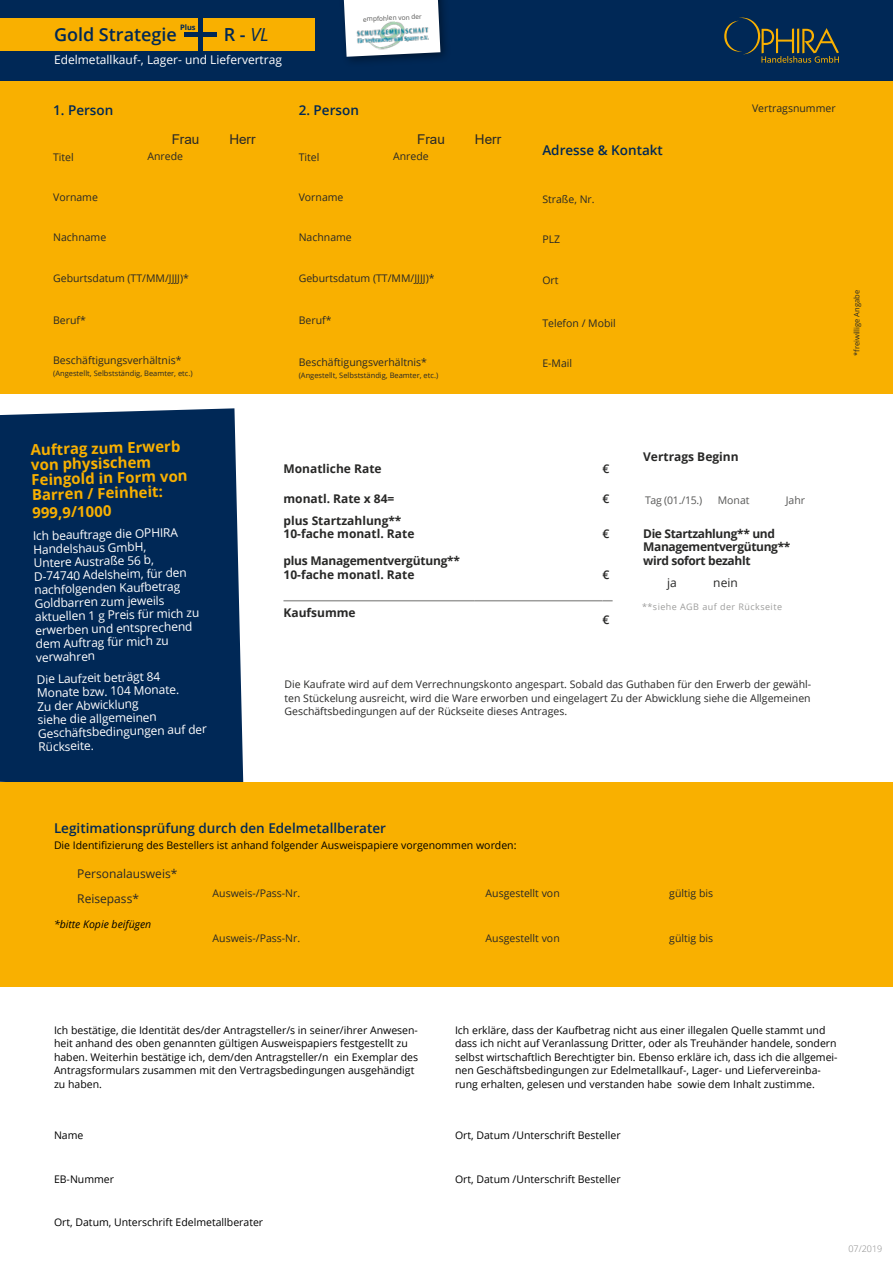
<style>
.page{position:relative;width:893px;height:1263px;background:#fff}
.page>*{position:absolute;margin:0;border:0;box-sizing:border-box;transform-origin:0 0}
.t1{font:600 18px "Open Sans";color:#002856}
.t2{font:700 15px/15px "Open Sans";color:#f9b000}
.t3{font:600 13.5px "Open Sans";color:#002856}
.t4{font:13.5px "Arial";color:#282827}
.t5{font:12px/13.5px "Open Sans";color:#fff}
.t6{font:700 12px/13.5px "Open Sans";color:#282827}
.t7{font:700 12px/13.5px "Open Sans";letter-spacing:-.03em;color:#282827}
.t8{font:700 12px/13.5px "Open Sans";letter-spacing:-.02em;color:#282827}
.t9{font:12px/24.8px "Open Sans";color:#282827}
.t10{font:600 12px "Open Sans";color:#282827}
.t11{font:10.5px/13.5px "Open Sans";color:#000}
.t12{font:10.5px/13.5px "Open Sans";color:#282827;text-align:justify}
.t13{font:10.5px "Open Sans";color:#575756}
.t14{font:italic 10.5px "Open Sans";color:#000}
.t15{font:9px "Open Sans";letter-spacing:.05em;color:#9d9d9c}
.t16{font:300 9px "Open Sans";color:#878787}
.t17{font:7.5px "Open Sans";color:#282827}
.t18{font:700 7.5px "Open Sans";color:#002856}
.t19{font:6.6px "Open Sans";color:#575756}
.s1{font-weight:400;font-style:italic}
</style>
<div class="page">
<div style="left:0;top:80px;width:893px;height:314px;background:#f9b000"></div>
<div style="left:0;top:0;width:893px;height:80px;background:#002856"></div>
<svg style="left:724px;top:18px;width:115px;height:45px"></svg>
<div style="left:0;top:408px;width:243px;height:374px;background:#002856"></div>
<hr style="left:283px;top:600px;width:192px;height:1px;background:#9d9d9c">
<hr style="left:475px;top:600px;width:127px;height:1px;background:#9d9d9c">
<div style="left:0;top:18px;width:315px;height:32px;background:#f9b000"></div>
<hr style="left:199px;top:18px;width:4px;height:32px;background:#002856">
<hr style="left:185px;top:32px;width:32px;height:4px;background:#002856">
<div style="left:338px;top:0;width:113px;height:67px;background:#000;opacity:.41"></div>
<svg style="left:344px;top:0;width:96px;height:57px;background:#e2e5e9"></svg>
<img style="left:355px;top:20px;width:76px;height:31px">
<div style="left:0;top:782px;width:893px;height:204px;background:#f9b000"></div>
<p class="t18" style="left:180px;top:22px;width:17px">Plus</p>
<p class="t5" style="left:54px;top:53px;width:230px">Edelmetallkauf-, Lager- und Liefervertrag</p>
<h1 class="t1" style="left:54px;top:22px;width:124px">Gold Strategie</h1>
<h1 class="t1" style="left:224px;top:22px;width:46px">R - <span class="s1">VL</span></h1>
<p class="t19" style="left:363px;top:15px;width:60px;rotate:-3deg">empfohlen von der</p>
<p class="t3" style="left:53px;top:101px;width:62px">1. Person</p>
<p class="t12" style="left:752px;top:102px;width:85px">Vertragsnummer</p>
<p class="t12" style="left:53px;top:150px;width:22px">Titel</p>
<p class="t3" style="left:299px;top:101px;width:62px">2. Person</p>
<p class="t12" style="left:299px;top:150px;width:22px">Titel</p>
<p class="t4" style="left:172px;top:129px;width:29px">Frau</p>
<p class="t4" style="left:229px;top:129px;width:28px">Herr</p>
<p class="t12" style="left:148px;top:150px;width:37px">Anrede</p>
<p class="t4" style="left:417px;top:129px;width:29px">Frau</p>
<p class="t4" style="left:475px;top:129px;width:28px">Herr</p>
<p class="t12" style="left:393px;top:150px;width:37px">Anrede</p>
<p class="t3" style="left:542px;top:141px;width:122px">Adresse &amp; Kontakt</p>
<p class="t12" style="left:542px;top:192px;width:54px">Straße, Nr.</p>
<p class="t12" style="left:542px;top:232px;width:19px">PLZ</p>
<p class="t12" style="left:542px;top:273px;width:18px">Ort</p>
<p class="t12" style="left:542px;top:316px;width:75px">Telefon / Mobil</p>
<p class="t12" style="left:542px;top:356px;width:31px">E-Mail</p>
<p class="t12" style="left:299px;top:190px;width:46px">Vorname</p>
<p class="t12" style="left:299px;top:230px;width:55px">Nachname</p>
<p class="t12" style="left:299px;top:271px;width:137px">Geburtsdatum (TT/MM/JJJJ)*</p>
<p class="t12" style="left:299px;top:313px;width:34px">Beruf*</p>
<p class="t12" style="left:299px;top:355px;width:130px">Beschäftigungsverhältnis*</p>
<p class="t17" style="left:299px;top:370px;width:141px">(Angestellt, Selbstständig, Beamter, etc.)</p>
<p class="t12" style="left:53px;top:190px;width:46px">Vorname</p>
<p class="t12" style="left:53px;top:230px;width:55px">Nachname</p>
<p class="t12" style="left:53px;top:271px;width:137px">Geburtsdatum (TT/MM/JJJJ)*</p>
<p class="t12" style="left:53px;top:313px;width:34px">Beruf*</p>
<p class="t12" style="left:53px;top:353px;width:130px">Beschäftigungsverhältnis*</p>
<p class="t17" style="left:53px;top:368px;width:141px">(Angestellt, Selbstständig, Beamter, etc.)</p>
<p class="t17" style="left:851px;top:356px;width:67px;rotate:-90deg">*freiwillige Angabe</p>
<h2 class="t2" style="left:30px;top:443px;width:158px;rotate:-2deg">Auftrag zum Erwerb von physischem<br>Feingold in Form von<br>Barren / Feinheit:</h2>
<h2 class="t2" style="left:32px;top:505px;width:81px;rotate:-2deg">999,9/1000</h2>
<p class="t5" style="left:33px;top:528px;width:166px;rotate:-1deg">Ich beauftrage die OPHIRA<br>Handelshaus GmbH,<br>Untere Austraße 56 b,<br>D-74740 Adelsheim, für den nachfolgenden Kaufbetrag<br>Goldbarren zum jeweils aktuellen 1 g Preis für mich zu erwerben und entsprechend dem Auftrag für mich zu verwahren</p>
<p class="t5" style="left:37px;top:672px;width:171px;rotate:-1deg">Die Laufzeit beträgt 84<br>Monate bzw. 104 Monate.<br>Zu der Abwicklung<br>siehe die allgemeinen<br>Geschäftsbedingungen auf der<br>Rückseite.</p>
<p class="t6" style="left:283px;top:462px;width:100px">Monatliche Rate</p>
<p class="t10" style="left:602px;top:461px;width:8px">€</p>
<p class="t6" style="left:283px;top:492px;width:112px">monatl. Rate x 84=</p>
<p class="t10" style="left:602px;top:490px;width:8px">€</p>
<p class="t6" style="left:283px;top:513px;width:132px">plus Startzahlung**<br>10-fache monatl. Rate</p>
<p class="t10" style="left:602px;top:526px;width:8px">€</p>
<p class="t8" style="left:283px;top:554px;width:178px">plus Managementvergütung**<br>10-fache monatl. Rate</p>
<p class="t6" style="left:283px;top:605px;width:74px">Kaufsumme</p>
<p class="t10" style="left:602px;top:566px;width:8px">€</p>
<p class="t10" style="left:602px;top:612px;width:8px">€</p>
<p class="t6" style="left:643px;top:450px;width:97px">Vertrags Beginn</p>
<p class="t13" style="left:645px;top:493px;width:59px">Tag (01./15.)</p>
<p class="t13" style="left:718px;top:493px;width:33px">Monat</p>
<p class="t13" style="left:786px;top:493px;width:21px">Jahr</p>
<p class="t7" style="left:643px;top:526px;width:149px">Die Startzahlung** und<br>Managementvergütung** wird sofort bezahlt</p>
<p class="t9" style="left:667px;top:569px;width:11px">ja</p>
<p class="t9" style="left:713px;top:569px;width:26px">nein</p>
<p class="t15" style="left:642px;top:601px;width:141px">**siehe AGB auf der Rückseite</p>
<p class="t12" style="left:284px;top:677px;width:528px">Die Kaufrate wird auf dem Verrechnungskonto angespart. Sobald das Guthaben für den Erwerb der gewähl&shy;ten Stückelung ausreicht, wird die Ware erworben und eingelagert Zu der Abwicklung siehe die Allgemeinen Geschäftsbedingungen auf der Rückseite dieses Antrages.</p>
<p class="t3" style="left:54px;top:819px;width:333px">Legitimationsprüfung durch den Edelmetallberater</p>
<p class="t11" style="left:54px;top:838px;width:464px">Die Identifizierung des Bestellers ist anhand folgender Ausweispapiere vorgenommen worden:</p>
<p class="t9" style="left:77px;top:861px;width:102px">Personalausweis*<br>Reisepass*</p>
<p class="t14" style="left:54px;top:917px;width:99px">*bitte Kopie beifügen</p>
<p class="t12" style="left:213px;top:886px;width:89px">Ausweis-/Pass-Nr.</p>
<p class="t12" style="left:486px;top:886px;width:76px">Ausgestellt von</p>
<p class="t12" style="left:669px;top:886px;width:45px">gültig bis</p>
<p class="t12" style="left:213px;top:931px;width:89px">Ausweis-/Pass-Nr.</p>
<p class="t12" style="left:486px;top:931px;width:76px">Ausgestellt von</p>
<p class="t12" style="left:669px;top:931px;width:45px">gültig bis</p>
<p class="t11" style="left:54px;top:1023px;width:366px">Ich bestätige, die Identität des/der Antragsteller/s in seiner/ihrer Anwesen&shy;heit anhand des oben genannten gültigen Ausweispapiers festgestellt zu haben. Weiterhin bestätige ich, dem/den Antragsteller/n ein Exemplar des Antragsformulars zusammen mit den Vertragsbedingungen ausgehändigt zu haben.</p>
<p class="t11" style="left:455px;top:1023px;width:384px">Ich erkläre, dass der Kaufbetrag nicht aus einer illegalen Quelle stammt und dass ich nicht auf Veranlassung Dritter, oder als Treuhänder handele, sondern selbst wirtschaftlich Berechtigter bin. Ebenso erkläre ich, dass ich die allgemei&shy;nen Geschäftsbedingungen zur Edelmetallkauf-, Lager- und Liefervereinba&shy;rung erhalten, gelesen und verstanden habe sowie dem Inhalt zustimme.</p>
<p class="t11" style="left:54px;top:1128px;width:31px">Name</p>
<p class="t11" style="left:54px;top:1172px;width:62px">EB-Nummer</p>
<p class="t11" style="left:54px;top:1215px;width:211px">Ort, Datum, Unterschrift Edelmetallberater</p>
<p class="t11" style="left:455px;top:1128px;width:167px">Ort, Datum /Unterschrift Besteller</p>
<p class="t11" style="left:455px;top:1172px;width:167px">Ort, Datum /Unterschrift Besteller</p>
<p class="t16" style="left:848px;top:1243px;width:35px">07/2019</p>
</div>
